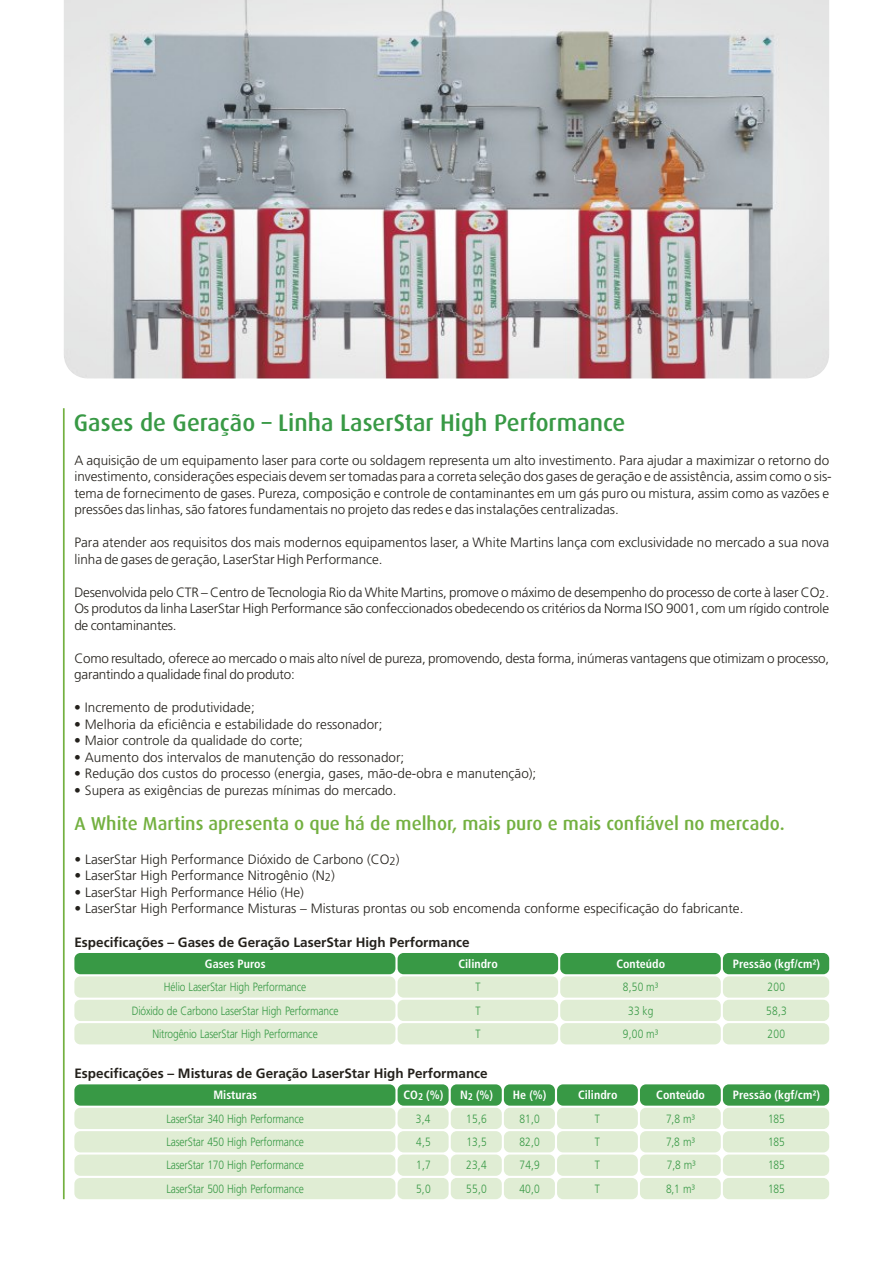
<style>
.page{position:relative;width:893px;height:1263px;background:#fff}
.page>*{position:absolute;margin:0;border:0;box-sizing:border-box;transform-origin:0 0}
.t1{font:500 24px "Dax";color:#389945}
.t2{font:500 18.75px "Dax";color:#73b040}
.t3{font:300 13.5px/16.5px "Frutiger";color:#24211c}
.t4{font:700 13.5px "Frutiger";color:#24211c}
.t5{font:300 12px/23.4px "Frutiger";letter-spacing:-.015em;color:#389945;text-align:justify;scale:.85 1}
.t6{font:700 condensed 12px "Frutiger";color:#fff}
.t7{font:300 12px/23.2px "Frutiger";letter-spacing:.02em;color:#389945;text-align:center;scale:.85 1}
.s1{font-weight:700;font-stretch:condensed;color:#fff}
</style>
<div class="page">
<hr style="left:63px;top:408px;width:2px;height:791px;background:#73b040">
<div style="left:504px;top:1108px;width:51px;height:21px;background:#e0edd4;border-radius:6px"></div>
<div style="left:504px;top:1131px;width:51px;height:21px;background:#e0edd4;border-radius:6px"></div>
<div style="left:504px;top:1154px;width:51px;height:22px;background:#e0edd4;border-radius:6px"></div>
<div style="left:557px;top:1108px;width:81px;height:21px;background:#e0edd4;border-radius:6px"></div>
<div style="left:640px;top:1108px;width:81px;height:21px;background:#e0edd4;border-radius:6px"></div>
<div style="left:723px;top:1108px;width:106px;height:21px;background:#e0edd4;border-radius:6px"></div>
<div style="left:557px;top:1131px;width:81px;height:21px;background:#e0edd4;border-radius:6px"></div>
<div style="left:640px;top:1131px;width:81px;height:21px;background:#e0edd4;border-radius:6px"></div>
<div style="left:723px;top:1131px;width:106px;height:21px;background:#e0edd4;border-radius:6px"></div>
<div style="left:557px;top:1154px;width:81px;height:22px;background:#e0edd4;border-radius:6px"></div>
<div style="left:640px;top:1154px;width:81px;height:22px;background:#e0edd4;border-radius:6px"></div>
<div style="left:723px;top:1154px;width:106px;height:22px;background:#e0edd4;border-radius:6px"></div>
<div style="left:504px;top:1178px;width:51px;height:21px;background:#e0edd4;border-radius:6px"></div>
<div style="left:557px;top:1178px;width:81px;height:21px;background:#e0edd4;border-radius:6px"></div>
<div style="left:640px;top:1178px;width:81px;height:21px;background:#e0edd4;border-radius:6px"></div>
<div style="left:723px;top:1178px;width:106px;height:21px;background:#e0edd4;border-radius:6px"></div>
<div style="left:74px;top:1108px;width:321px;height:21px;background:#e0edd4;border-radius:6px"></div>
<div style="left:74px;top:1131px;width:321px;height:21px;background:#e0edd4;border-radius:6px"></div>
<div style="left:74px;top:1154px;width:321px;height:22px;background:#e0edd4;border-radius:6px"></div>
<div style="left:398px;top:1108px;width:51px;height:21px;background:#e0edd4;border-radius:6px"></div>
<div style="left:398px;top:1131px;width:51px;height:21px;background:#e0edd4;border-radius:6px"></div>
<div style="left:398px;top:1154px;width:51px;height:22px;background:#e0edd4;border-radius:6px"></div>
<div style="left:451px;top:1108px;width:51px;height:21px;background:#e0edd4;border-radius:6px"></div>
<div style="left:451px;top:1131px;width:51px;height:21px;background:#e0edd4;border-radius:6px"></div>
<div style="left:451px;top:1154px;width:51px;height:22px;background:#e0edd4;border-radius:6px"></div>
<div style="left:74px;top:1178px;width:321px;height:21px;background:#e0edd4;border-radius:6px"></div>
<div style="left:398px;top:1178px;width:51px;height:21px;background:#e0edd4;border-radius:6px"></div>
<div style="left:451px;top:1178px;width:51px;height:21px;background:#e0edd4;border-radius:6px"></div>
<div style="left:74px;top:1084px;width:321px;height:22px;background:#389945;border-radius:6px"></div>
<div style="left:398px;top:1084px;width:51px;height:22px;background:#389945;border-radius:6px"></div>
<div style="left:451px;top:1084px;width:51px;height:22px;background:#389945;border-radius:6px"></div>
<div style="left:504px;top:1084px;width:51px;height:22px;background:#389945;border-radius:6px"></div>
<div style="left:557px;top:1084px;width:81px;height:22px;background:#389945;border-radius:6px"></div>
<div style="left:640px;top:1084px;width:81px;height:22px;background:#389945;border-radius:6px"></div>
<div style="left:723px;top:1084px;width:106px;height:22px;background:#389945;border-radius:6px"></div>
<img style="left:64px;top:0;width:765px;height:378px">
<div style="left:74px;top:976px;width:321px;height:22px;background:#e0edd4;border-radius:6px"></div>
<div style="left:74px;top:1000px;width:321px;height:21px;background:#e0edd4;border-radius:6px"></div>
<div style="left:74px;top:1023px;width:321px;height:21px;background:#e0edd4;border-radius:6px"></div>
<div style="left:723px;top:976px;width:106px;height:22px;background:#e0edd4;border-radius:6px"></div>
<div style="left:723px;top:1000px;width:106px;height:21px;background:#e0edd4;border-radius:6px"></div>
<div style="left:723px;top:1023px;width:106px;height:21px;background:#e0edd4;border-radius:6px"></div>
<div style="left:398px;top:976px;width:160px;height:22px;background:#e0edd4;border-radius:6px"></div>
<div style="left:560px;top:976px;width:161px;height:22px;background:#e0edd4;border-radius:6px"></div>
<div style="left:398px;top:1000px;width:160px;height:21px;background:#e0edd4;border-radius:6px"></div>
<div style="left:560px;top:1000px;width:161px;height:21px;background:#e0edd4;border-radius:6px"></div>
<div style="left:398px;top:1023px;width:160px;height:21px;background:#e0edd4;border-radius:6px"></div>
<div style="left:560px;top:1023px;width:161px;height:21px;background:#e0edd4;border-radius:6px"></div>
<div style="left:74px;top:953px;width:321px;height:21px;background:#389945;border-radius:6px"></div>
<div style="left:723px;top:953px;width:106px;height:21px;background:#389945;border-radius:6px"></div>
<div style="left:398px;top:953px;width:160px;height:21px;background:#389945;border-radius:6px"></div>
<div style="left:560px;top:953px;width:161px;height:21px;background:#389945;border-radius:6px"></div>
<h1 class="t1" style="left:74px;top:413px;width:553px">Gases de Geração – Linha LaserStar High Performance</h1>
<p class="t3" style="left:74px;top:453px;width:759px">A aquisição de um equipamento laser para corte ou soldagem representa um alto investimento. Para ajudar a maximizar o retorno do investimento, considerações especiais devem ser tomadas para a correta seleção dos gases de geração e de assistência, assim como o sis&shy;tema de fornecimento de gases. Pureza, composição e controle de contaminantes em um gás puro ou mistura, assim como as vazões e pressões das linhas, são fatores fundamentais no projeto das redes e das instalações centralizadas.</p>
<p class="t3" style="left:74px;top:536px;width:756px">Para atender aos requisitos dos mais modernos equipamentos laser, a White Martins lança com exclusividade no mercado a sua nova linha de gases de geração, LaserStar High Performance.</p>
<p class="t3" style="left:74px;top:585px;width:756px;text-align:justify">Desenvolvida pelo CTR – Centro de Tecnologia Rio da White Martins, promove o máximo de desempenho do processo de corte à laser CO<sub>2</sub>.<br>Os produtos da linha LaserStar High Performance são confeccionados obedecendo os critérios da Norma ISO 9001, com um rígido controle de contaminantes.</p>
<p class="t3" style="left:74px;top:651px;width:756px">Como resultado, oferece ao mercado o mais alto nível de pureza, promovendo, desta forma, inúmeras vantagens que otimizam o processo, garantindo a qualidade final do produto:</p>
<p class="t3" style="left:74px;top:701px;width:182px">• Incremento de produtividade;</p>
<p class="t3" style="left:74px;top:717px;width:310px">• Melhoria da eficiência e estabilidade do ressonador;</p>
<p class="t3" style="left:74px;top:734px;width:230px">• Maior controle da qualidade do corte;</p>
<p class="t3" style="left:74px;top:750px;width:331px">• Aumento dos intervalos de manutenção do ressonador;</p>
<p class="t3" style="left:74px;top:767px;width:464px">• Redução dos custos do processo (energia, gases, mão-de-obra e manutenção);</p>
<p class="t3" style="left:74px;top:783px;width:324px">• Supera as exigências de purezas mínimas do mercado.</p>
<h2 class="t2" style="left:74px;top:815px;width:712px">A White Martins apresenta o que há de melhor, mais puro e mais confiável no mercado.</h2>
<p class="t3" style="left:74px;top:852px;width:327px">• LaserStar High Performance Dióxido de Carbono (CO<sub>2</sub>)</p>
<p class="t3" style="left:74px;top:868px;width:262px">• LaserStar High Performance Nitrogênio (N<sub>2</sub>)</p>
<p class="t3" style="left:74px;top:885px;width:231px">• LaserStar High Performance Hélio (He)</p>
<p class="t3" style="left:74px;top:901px;width:670px">• LaserStar High Performance Misturas – Misturas prontas ou sob encomenda conforme especificação do fabricante.</p>
<p class="t4" style="left:74px;top:936px;width:397px">Especificações – Gases de Geração LaserStar High Performance</p>
<p class="t6" style="left:205px;top:959px;width:62px">Gases Puros</p>
<p class="t5" style="left:132px;top:976px;width:245px;text-align:center">Hélio LaserStar High Performance<br>Dióxido de Carbono LaserStar High Performance<br>Nitrogênio LaserStar High Performance</p>
<p class="t6" style="left:458px;top:959px;width:41px">Cilindro</p>
<p class="t5" style="left:475px;top:977px;width:7px">T T T</p>
<p class="t4" style="left:74px;top:1068px;width:415px">Especificações – Misturas de Geração LaserStar High Performance</p>
<p class="t6" style="left:214px;top:1090px;width:45px">Misturas</p>
<p class="t5" style="left:166px;top:1108px;width:163px">LaserStar 340 High Performance LaserStar 450 High Performance LaserStar 170 High Performance</p>
<p class="t5" style="left:404px;top:1084px;width:48px;text-align:center"><span class="s1">CO</span><sub>2</sub> <span class="s1">(%)<br></span>3,4<br>4,5<br>1,7</p>
<p class="t5" style="left:460px;top:1084px;width:40px;text-align:center"><span class="s1">N</span><sub>2</sub> <span class="s1">(%)<br></span>15,6<br>13,5<br>23,4</p>
<p class="t6" style="left:513px;top:1090px;width:35px">He (%)</p>
<p class="t5" style="left:519px;top:1108px;width:26px">81,0<br>82,0<br>74,9</p>
<p class="t5" style="left:166px;top:1178px;width:163px">LaserStar 500 High Performance</p>
<p class="t5" style="left:416px;top:1178px;width:19px">5,0</p>
<p class="t5" style="left:466px;top:1178px;width:26px">55,0</p>
<p class="t5" style="left:519px;top:1178px;width:26px">40,0</p>
<p class="t6" style="left:616px;top:959px;width:50px">Conteúdo</p>
<p class="t7" style="left:623px;top:977px;width:44px">8,50 m³<br>33 kg<br>9,00 m³</p>
<p class="t6" style="left:578px;top:1090px;width:41px">Cilindro</p>
<p class="t5" style="left:595px;top:1108px;width:7px">T T T T</p>
<p class="t6" style="left:656px;top:1090px;width:50px">Conteúdo</p>
<p class="t5" style="left:666px;top:1108px;width:37px">7,8 m³<br>7,8 m³<br>7,8 m³<br>8,1 m³</p>
<p class="t6" style="left:733px;top:959px;width:89px">Pressão (kgf/cm²)</p>
<p class="t5" style="left:766px;top:977px;width:26px;text-align:left">200<br>58,3<br>200</p>
<p class="t6" style="left:733px;top:1090px;width:89px">Pressão (kgf/cm²)</p>
<p class="t5" style="left:768px;top:1108px;width:21px">185<br>185<br>185<br>185</p>
</div>
